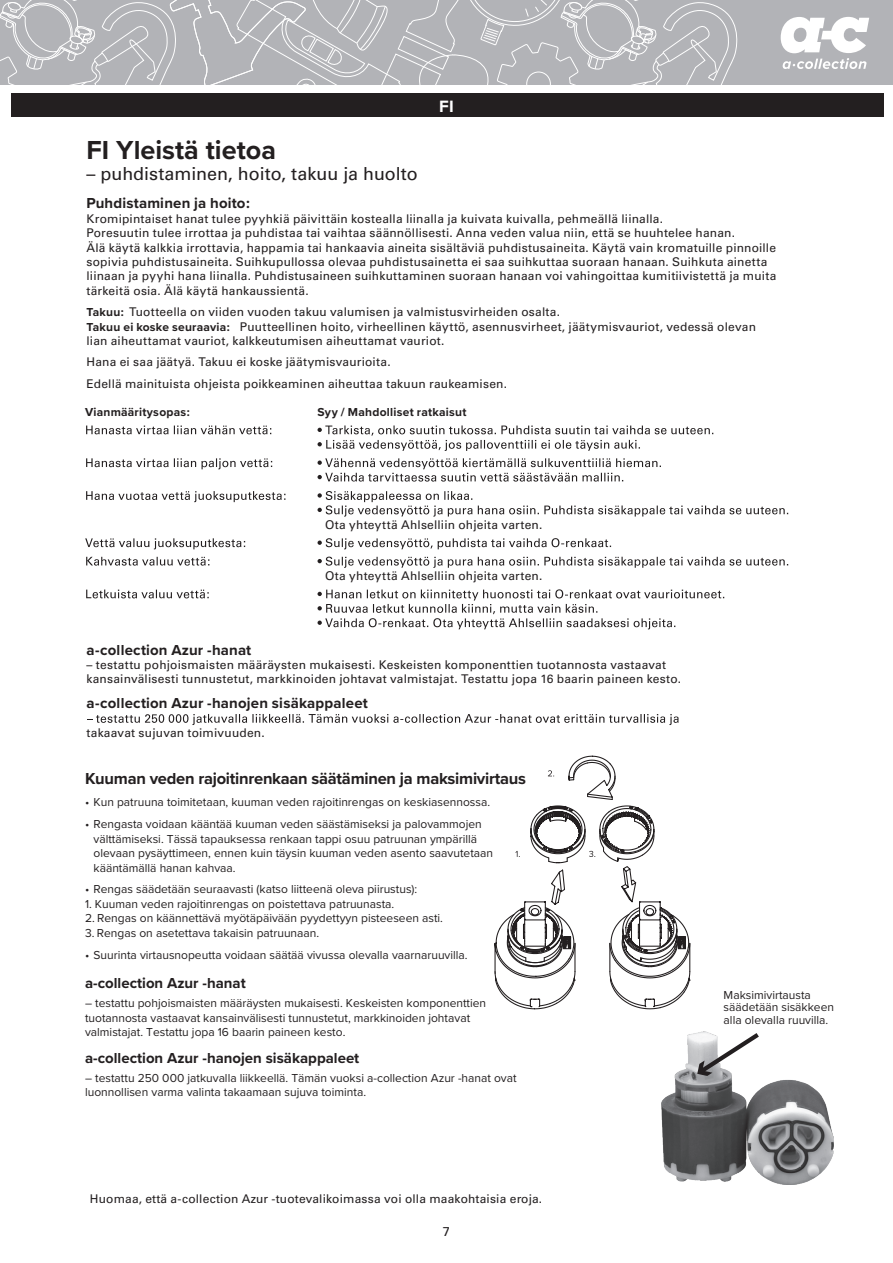
<style>
.page{position:relative;width:893px;height:1263px;background:#fff}
.page>*{position:absolute;margin:0;border:0;box-sizing:border-box;transform-origin:0 0}
.t1{font:700 27px "Proxima Nova";color:#231f20}
.t2{font:18px "Univers LT Std";letter-spacing:-.005em;color:#231f20}
.t3{font:700 17.1px "Proxima Nova";color:#fff}
.t4{font:700 16.5px "Proxima Nova";letter-spacing:-.015em;color:#231f20}
.t5{font:700 15px "Proxima Nova";letter-spacing:.005em;color:#231f20}
.t6{font:12.9px "Univers LT Std";color:#231f20}
.t7{font:12px/14.4px "Univers LT Std";letter-spacing:.015em;color:#231f20}
.t8{font:12px/14.4px "Proxima Nova";color:#231f20}
.t9{font:700 12px "Proxima Nova";letter-spacing:.02em;color:#231f20}
.s1{font-family:"Proxima Nova";font-weight:700}
</style>
<div class="page">
<img style="left:661px;top:1033px;width:172px;height:151px">
<svg style="left:494px;top:755px;width:197px;height:255px"></svg>
<svg style="left:86px;top:425px;width:82px;height:9px"></svg>
<svg style="left:174px;top:425px;width:539px;height:26px"></svg>
<svg style="left:86px;top:458px;width:82px;height:9px"></svg>
<svg style="left:174px;top:458px;width:98px;height:11px"></svg>
<svg style="left:318px;top:458px;width:343px;height:24px"></svg>
<svg style="left:86px;top:491px;width:199px;height:11px"></svg>
<svg style="left:318px;top:491px;width:154px;height:26px"></svg>
<svg style="left:478px;top:505px;width:310px;height:11px"></svg>
<svg style="left:85px;top:538px;width:160px;height:11px"></svg>
<svg style="left:318px;top:538px;width:293px;height:11px"></svg>
<svg style="left:86px;top:557px;width:123px;height:9px"></svg>
<svg style="left:318px;top:557px;width:124px;height:11px"></svg>
<svg style="left:448px;top:559px;width:24px;height:9px"></svg>
<svg style="left:478px;top:557px;width:310px;height:11px"></svg>
<svg style="left:86px;top:589px;width:123px;height:9px"></svg>
<svg style="left:318px;top:589px;width:406px;height:40px"></svg>
<svg style="left:87px;top:714px;width:592px;height:11px"></svg>
<svg style="left:695px;top:1031px;width:69px;height:46px"></svg>
<div style="left:0;top:0;width:893px;height:85px;background:#b2b3b7"></div>
<svg style="left:0;top:0;width:738px;height:85px"></svg>
<svg style="left:781px;top:17px;width:88px;height:52px"></svg>
<div style="left:11px;top:93px;width:873px;height:24px;background:#231f20"></div>
<h3 class="t3" style="left:439px;top:93px;width:16px">FI</h3>
<h1 class="t1" style="left:87px;top:129px;width:191px">FI Yleistä tietoa</h1>
<h2 class="t2" style="left:87px;top:163px;width:333px">– puhdistaminen, hoito, takuu ja huolto</h2>
<p class="t5" style="left:87px;top:192px;width:165px">Puhdistaminen ja hoito:</p>
<p class="t7" style="left:87px;top:211px;width:691px">Kromipintaiset hanat tulee pyyhkiä päivittäin kostealla liinalla ja kuivata kuivalla, pehmeällä liinalla.<br>Poresuutin tulee irrottaa ja puhdistaa tai vaihtaa säännöllisesti. Anna veden valua niin, että se huuhtelee hanan.<br>Älä käytä kalkkia irrottavia, happamia tai hankaavia aineita sisältäviä puhdistusaineita. Käytä vain kromatuille pinnoille sopivia puhdistusaineita. Suihkupullossa olevaa puhdistusainetta ei saa suihkuttaa suoraan hanaan. Suihkuta ainetta liinaan ja pyyhi hana liinalla. Puhdistusaineen suihkuttaminen suoraan hanaan voi vahingoittaa kumitiivistettä ja muita tärkeitä osia. Älä käytä hankaussientä.</p>
<p class="t7" style="left:87px;top:305px;width:671px"><span class="s1">Takuu:</span> Tuotteella on viiden vuoden takuu valumisen ja valmistusvirheiden osalta.<br><span class="s1">Takuu ei koske seuraavia:</span> Puutteellinen hoito, virheellinen käyttö, asennusvirheet, jäätymisvauriot, vedessä olevan lian aiheuttamat vauriot, kalkkeutumisen aiheuttamat vauriot.</p>
<p class="t7" style="left:87px;top:351px;width:422px;line-height:21.3px">Hana ei saa jäätyä. Takuu ei koske jäätymisvaurioita.<br>Edellä mainituista ohjeista poikkeaminen aiheuttaa takuun raukeamisen.</p>
<p class="t9" style="left:85px;top:403px;width:106px">Vianmääritysopas:</p>
<p class="t9" style="left:318px;top:403px;width:150px">Syy / Mahdolliset ratkaisut</p>
<p class="t7" style="left:325px;top:517px;width:219px">Ota yhteyttä Ahlselliin ohjeita varten.</p>
<p class="t7" style="left:325px;top:568px;width:219px">Ota yhteyttä Ahlselliin ohjeita varten.</p>
<p class="t5" style="left:87px;top:638px;width:166px">a-collection Azur -hanat</p>
<p class="t7" style="left:87px;top:658px;width:596px">– testattu pohjoismaisten määräysten mukaisesti. Keskeisten komponenttien tuotannosta vastaavat kansainvälisesti tunnustetut, markkinoiden johtavat valmistajat. Testattu jopa 16 baarin paineen kesto.</p>
<p class="t5" style="left:87px;top:692px;width:283px">a-collection Azur -hanojen sisäkappaleet</p>
<p class="t7" style="left:87px;top:726px;width:180px">takaavat sujuvan toimivuuden.</p>
<h3 class="t4" style="left:85px;top:767px;width:442px">Kuuman veden rajoitinrenkaan säätäminen ja maksimivirtaus</h3>
<p class="t8" style="left:85px;top:795px;width:407px">• Kun patruuna toimitetaan, kuuman veden rajoitinrengas on keskiasennossa.</p>
<p class="t8" style="left:94px;top:816px;width:401px;text-indent:-9px">• Rengasta voidaan kääntää kuuman veden säästämiseksi ja palovammojen välttämiseksi. Tässä tapauksessa renkaan tappi osuu patruunan ympärillä olevaan pysäyttimeen, ennen kuin täysin kuuman veden asento saavutetaan kääntämällä hanan kahvaa.</p>
<p class="t8" style="left:85px;top:882px;width:334px">• Rengas säädetään seuraavasti (katso liitteenä oleva piirustus):</p>
<p class="t8" style="left:85px;top:896px;width:311px">1. Kuuman veden rajoitinrengas on poistettava patruunasta.</p>
<p class="t8" style="left:85px;top:910px;width:359px">2. Rengas on käännettävä myötäpäivään pyydettyyn pisteeseen asti.</p>
<p class="t8" style="left:85px;top:925px;width:236px">3. Rengas on asetettava takaisin patruunaan.</p>
<p class="t8" style="left:85px;top:947px;width:384px">• Suurinta virtausnopeutta voidaan säätää vivussa olevalla vaarnaruuvilla.</p>
<p class="t5" style="left:85px;top:972px;width:162px">a-collection Azur -hanat</p>
<p class="t8" style="left:85px;top:995px;width:403px">– testattu pohjoismaisten määräysten mukaisesti. Keskeisten komponenttien tuotannosta vastaavat kansainvälisesti tunnustetut, markkinoiden johtavat valmistajat. Testattu jopa 16 baarin paineen kesto.</p>
<p class="t5" style="left:85px;top:1047px;width:276px">a-collection Azur -hanojen sisäkappaleet</p>
<p class="t8" style="left:85px;top:1070px;width:433px">– testattu 250 000 jatkuvalla liikkeellä. Tämän vuoksi a-collection Azur -hanat ovat luonnollisen varma valinta takaamaan sujuva toiminta.</p>
<p class="t7" style="left:90px;top:1192px;width:454px">Huomaa, että a-collection Azur -tuotevalikoimassa voi olla maakohtaisia eroja.</p>
<p class="t6" style="left:443px;top:1224px;width:9px">7</p>
<p class="t8" style="left:724px;top:987px;width:112px;line-height:12.9px">Maksimivirtausta säädetään sisäkkeen alla olevalla ruuvilla.</p>
</div>
